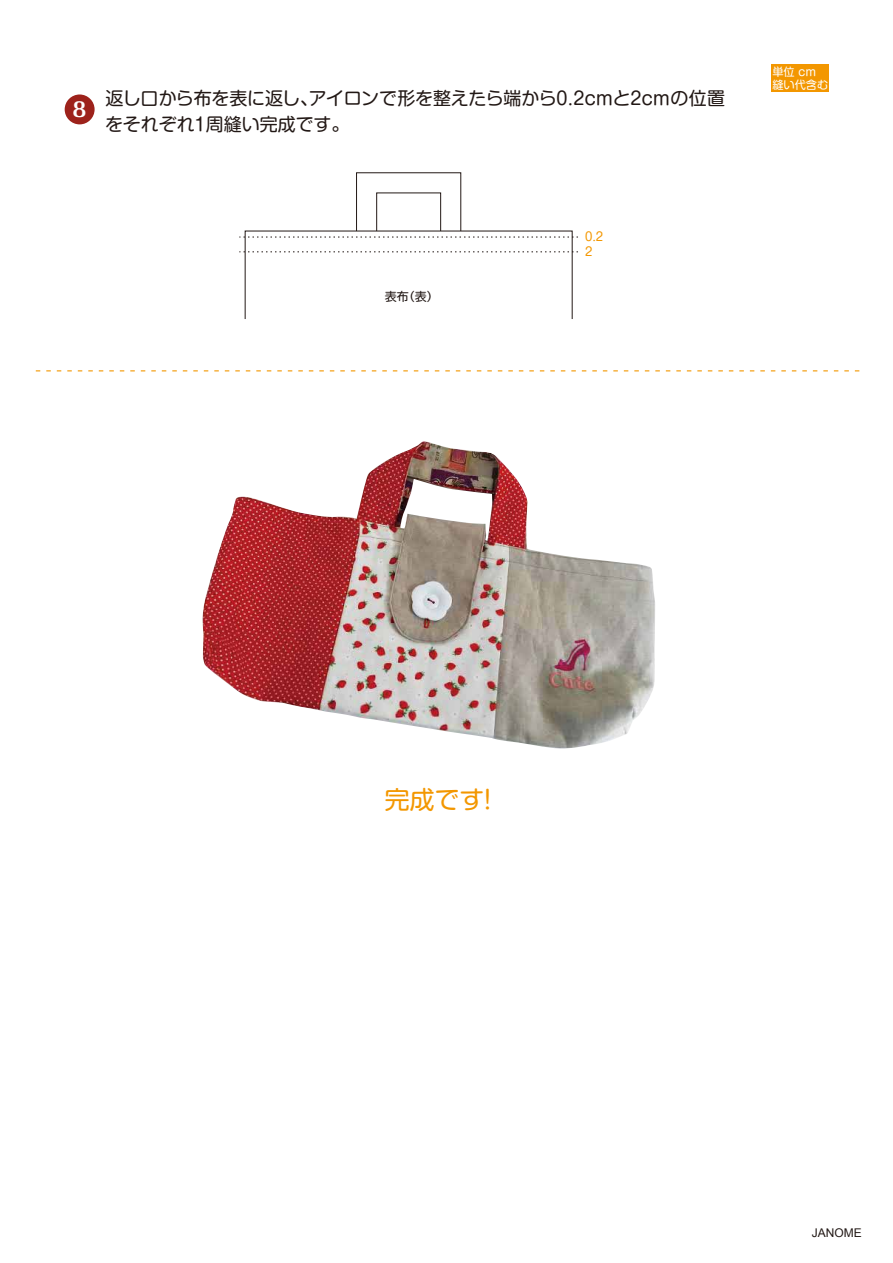
<style>
.page{position:relative;width:893px;height:1263px;background:#fff}
.page>*{position:absolute;margin:0;border:0;box-sizing:border-box;transform-origin:0 0}
.t1{font:24.9px "Shin M Go Pro";color:#f39700}
.t2{font:700 19.5px "Folk Pro";color:#fff}
.t3{font:18px/25.5px "Shin M Go Pro";letter-spacing:-.005em;color:#221815}
.t4{font:12px "Arial";color:#221815}
.t5{font:12px "Shin M Go Pro";color:#221815}
.t6{font:12px/15.9px "Shin M Go Pro";color:#f39700}
.t7{font:11.25px/13.5px "Shin M Go Pro";color:#fff}
</style>
<div class="page">
<div style="left:771px;top:64px;width:58px;height:28px;background:#f39700"></div>
<div style="left:65px;top:94px;width:30px;height:30px;background:#9d221b;border-radius:50%"></div>
<svg style="left:239px;top:172px;width:339px;height:110px"></svg>
<svg style="left:36px;top:370px;width:824px;height:1px"></svg>
<img style="left:203px;top:441px;width:452px;height:308px">
<p class="t2" style="left:73px;top:93px;width:15px">8</p>
<p class="t3" style="left:105px;top:83px;width:621px">返し口から布を表に返し、アイロンで形を整えたら端から0.2CMと2CMの位置をそれぞれ1周縫い完成です。</p>
<p class="t5" style="left:385px;top:286px;width:55px">表布（表）</p>
<p class="t6" style="left:585px;top:227px;width:20px">0.2<br>2</p>
<p class="t7" style="left:772px;top:63px;width:58px">単位 CM縫い代含む</p>
<h1 class="t1" style="left:385px;top:779px;width:117px">完成です！</h1>
<p class="t4" style="left:812px;top:1225px;width:52px">JANOME</p>
</div>
